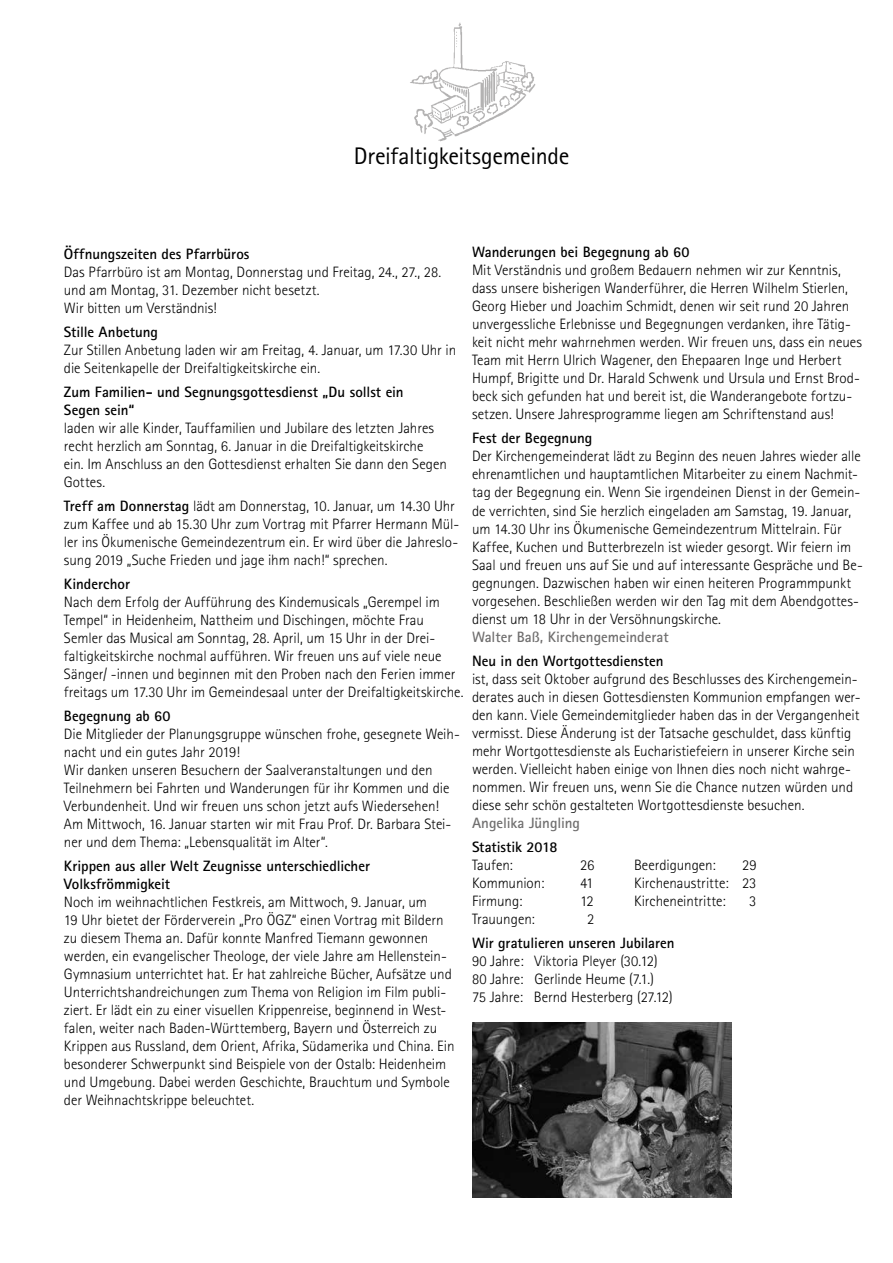
<style>
.page{position:relative;width:893px;height:1263px;background:#fff}
.page>*{position:absolute;margin:0;border:0;box-sizing:border-box;transform-origin:0 0}
.t1{font:24px "Agfa Rotis Sans Serif";letter-spacing:-.015em;color:#000}
.t2{font:300 15px/18px "Agfa Rotis Sans Serif";color:#000}
.t3{font:700 15px/18px "Agfa Rotis Sans Serif";color:#000}
.t4{font:700 15px "Agfa Rotis Sans Serif";color:#706f6f}
.s1{font-weight:700}
</style>
<div class="page">
<img style="left:410px;top:22px;width:126px;height:120px">
<img style="left:472px;top:1023px;width:260px;height:174px">
<h1 class="t1" style="left:354px;top:142px;width:217px">Dreifaltigkeitsgemeinde</h1>
<p class="t3" style="left:64px;top:244px;width:187px">Öffnungszeiten des Pfarrbüros</p>
<p class="t2" style="left:64px;top:263px;width:379px">Das Pfarrbüro ist am Montag, Donnerstag und Freitag, 24., 27., 28. und am Montag, 31. Dezember nicht besetzt.<br>Wir bitten um Verständnis!</p>
<p class="t3" style="left:64px;top:322px;width:96px">Stille Anbetung</p>
<p class="t2" style="left:64px;top:341px;width:394px">Zur Stillen Anbetung laden wir am Freitag, 4. Januar, um 17.30 Uhr in die Seitenkapelle der Dreifaltigkeitskirche ein.</p>
<p class="t3" style="left:64px;top:382px;width:341px">Zum Familien- und Segnungsgottesdienst „Du sollst ein<br>Segen sein“</p>
<p class="t2" style="left:64px;top:419px;width:385px">laden wir alle Kinder, Tauffamilien und Jubilare des letzten Jahres recht herzlich am Sonntag, 6. Januar in die Dreifaltigkeitskirche ein. Im Anschluss an den Gottesdienst erhalten Sie dann den Segen Gottes.</p>
<p class="t2" style="left:64px;top:497px;width:397px"><span class="s1">Treff am Donnerstag</span> lädt am Donnerstag, 10. Januar, um 14.30 Uhr zum Kaffee und ab 15.30 Uhr zum Vortrag mit Pfarrer Hermann Mül&shy;ler ins Ökumenische Gemeindezentrum ein. Er wird über die Jahreslo&shy;sung 2019 „Suche Frieden und jage ihm nach!“ sprechen.</p>
<p class="t3" style="left:64px;top:574px;width:68px">Kinderchor</p>
<p class="t2" style="left:64px;top:593px;width:401px">Nach dem Erfolg der Aufführung des Kindemusicals „Gerempel im Tempel“ in Heidenheim, Nattheim und Dischingen, möchte Frau Semler das Musical am Sonntag, 28. April, um 15 Uhr in der Drei&shy;faltigkeitskirche nochmal aufführen. Wir freuen uns auf viele neue Sänger/ -innen und beginnen mit den Proben nach den Ferien immer freitags um 17.30 Uhr im Gemeindesaal unter der Dreifaltigkeitskirche.</p>
<p class="t3" style="left:64px;top:706px;width:108px">Begegnung ab 60</p>
<p class="t2" style="left:64px;top:725px;width:397px">Die Mitglieder der Planungsgruppe wünschen frohe, gesegnete Weih&shy;nacht und ein gutes Jahr 2019!<br>Wir danken unseren Besuchern der Saalveranstaltungen und den Teilnehmern bei Fahrten und Wanderungen für ihr Kommen und die Verbundenheit. Und wir freuen uns schon jetzt aufs Wiedersehen!<br>Am Mittwoch, 16. Januar starten wir mit Frau Prof. Dr. Barbara Stei&shy;ner und dem Thema: „Lebensqualität im Alter“.</p>
<p class="t3" style="left:64px;top:856px;width:308px">Krippen aus aller Welt Zeugnisse unterschiedlicher<br>Volksfrömmigkeit</p>
<p class="t2" style="left:64px;top:893px;width:392px">Noch im weihnachtlichen Festkreis, am Mittwoch, 9. Januar, um<br>19 Uhr bietet der Förderverein „Pro ÖGZ“ einen Vortrag mit Bildern zu diesem Thema an. Dafür konnte Manfred Tiemann gewonnen werden, ein evangelischer Theologe, der viele Jahre am Hellenstein-Gymnasium unterrichtet hat. Er hat zahlreiche Bücher, Aufsätze und Unterrichtshandreichungen zum Thema von Religion im Film publi&shy;ziert. Er lädt ein zu einer visuellen Krippenreise, beginnend in West&shy;falen, weiter nach Baden-Württemberg, Bayern und Österreich zu Krippen aus Russland, dem Orient, Afrika, Südamerika und China. Ein besonderer Schwerpunkt sind Beispiele von der Ostalb: Heidenheim und Umgebung. Dabei werden Geschichte, Brauchtum und Symbole der Weihnachtskrippe beleuchtet.</p>
<p class="t3" style="left:472px;top:243px;width:219px">Wanderungen bei Begegnung ab 60</p>
<p class="t2" style="left:472px;top:261px;width:392px">Mit Verständnis und großem Bedauern nehmen wir zur Kenntnis, dass unsere bisherigen Wanderführer, die Herren Wilhelm Stierlen, Georg Hieber und Joachim Schmidt, denen wir seit rund 20 Jahren unvergessliche Erlebnisse und Begegnungen verdanken, ihre Tätig&shy;keit nicht mehr wahrnehmen werden. Wir freuen uns, dass ein neues Team mit Herrn Ulrich Wagener, den Ehepaaren Inge und Herbert Humpf, Brigitte und Dr. Harald Schwenk und Ursula und Ernst Brod&shy;beck sich gefunden hat und bereit ist, die Wanderangebote fortzu&shy;setzen. Unsere Jahresprogramme liegen am Schriftenstand aus!</p>
<p class="t3" style="left:472px;top:429px;width:122px">Fest der Begegnung</p>
<p class="t2" style="left:472px;top:447px;width:392px">Der Kirchengemeinderat lädt zu Beginn des neuen Jahres wieder alle ehrenamtlichen und hauptamtlichen Mitarbeiter zu einem Nachmit&shy;tag der Begegnung ein. Wenn Sie irgendeinen Dienst in der Gemein&shy;de verrichten, sind Sie herzlich eingeladen am Samstag, 19. Januar, um 14.30 Uhr ins Ökumenische Gemeindezentrum Mittelrain. Für Kaffee, Kuchen und Butterbrezeln ist wieder gesorgt. Wir feiern im Saal und freuen uns auf Sie und auf interessante Gespräche und Be&shy;gegnungen. Dazwischen haben wir einen heiteren Programmpunkt vorgesehen. Beschließen werden wir den Tag mit dem Abendgottes&shy;dienst um 18 Uhr in der Versöhnungskirche.</p>
<p class="t4" style="left:472px;top:627px;width:198px">Walter Baß, Kirchengemeinderat</p>
<p class="t3" style="left:472px;top:651px;width:193px">Neu in den Wortgottesdiensten</p>
<p class="t2" style="left:472px;top:669px;width:390px">ist, dass seit Oktober aufgrund des Beschlusses des Kirchengemein&shy;derates auch in diesen Gottesdiensten Kommunion empfangen wer&shy;den kann. Viele Gemeindemitglieder haben das in der Vergangenheit vermisst. Diese Änderung ist der Tatsache geschuldet, dass künftig mehr Wortgottesdienste als Eucharistiefeiern in unserer Kirche sein werden. Vielleicht haben einige von Ihnen dies noch nicht wahrge&shy;nommen. Wir freuen uns, wenn Sie die Chance nutzen würden und diese sehr schön gestalteten Wortgottesdienste besuchen.</p>
<p class="t4" style="left:472px;top:813px;width:110px">Angelika Jüngling</p>
<p class="t3" style="left:472px;top:837px;width:87px">Statistik 2018</p>
<p class="t2" style="left:472px;top:855px;width:42px">Taufen:</p>
<p class="t2" style="left:580px;top:855px;width:16px">26</p>
<p class="t2" style="left:634px;top:855px;width:83px">Beerdigungen:</p>
<p class="t2" style="left:742px;top:855px;width:16px">29</p>
<p class="t2" style="left:472px;top:873px;width:74px">Kommunion:</p>
<p class="t2" style="left:580px;top:873px;width:15px">41</p>
<p class="t2" style="left:634px;top:873px;width:124px">Kirchenaustritte: 23</p>
<p class="t2" style="left:472px;top:891px;width:52px">Firmung:</p>
<p class="t2" style="left:580px;top:891px;width:15px">12</p>
<p class="t2" style="left:634px;top:891px;width:93px">Kircheneintritte:</p>
<p class="t2" style="left:749px;top:891px;width:9px">3</p>
<p class="t2" style="left:472px;top:909px;width:64px">Trauungen:</p>
<p class="t2" style="left:587px;top:909px;width:9px">2</p>
<p class="t3" style="left:472px;top:933px;width:204px">Wir gratulieren unseren Jubilaren</p>
<p class="t2" style="left:472px;top:951px;width:202px">90 Jahre: Viktoria Pleyer (30.12)<br>80 Jahre: Gerlinde Heume (7.1.)<br>75 Jahre: Bernd Hesterberg (27.12)</p>
</div>
